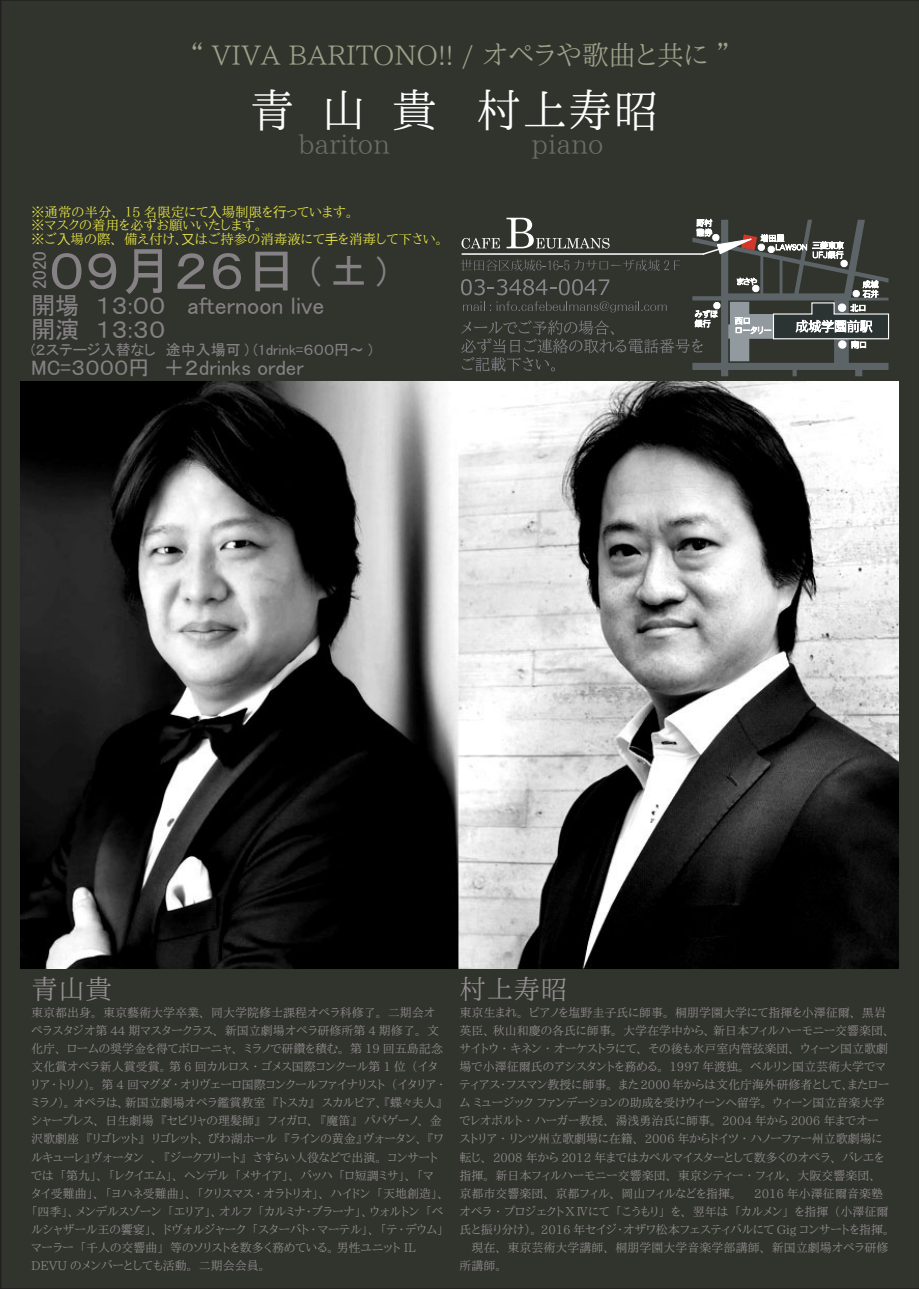
<style>
.page{position:relative;width:919px;height:1289px;background:#fff}
.page>*{position:absolute;margin:0;border:0;box-sizing:border-box;transform-origin:0 0}
.t1{font:52.5px "MS P Gothic";color:#858184}
.t2{font:45.45px "IPAP Mincho";color:#fff}
.t3{font:27px "IPAP Mincho";color:#9fa089}
.t4{font:27px "IPAP Mincho";color:#696e64}
.t5{font:27px "IPAP Mincho";color:#958f92}
.t6{font:24px/24px "MS P Gothic";color:#858184}
.t7{font:21px "MS P Gothic";color:#858184}
.t8{font:19.05px "MS P Gothic";color:#858184}
.t9{font:15px "MS P Gothic";color:#858184}
.t10{font:13.5px/13.5px "IPAP Mincho";color:#edea47}
.t11{font:12px/18px "IPAP Mincho";color:#958f92}
.s1{font-family:"Koz Go Pr 6 N"}
.s2{font-size:36px}
</style>
<div class="page">
<div style="left:0;top:0;width:918px;height:1288px;background:#31342d"></div>
<img style="left:21px;top:382px;width:877px;height:586px">
<svg style="left:460px;top:218px;width:429px;height:158px;background:#474b46"></svg>
<h3 class="t3" style="left:188px;top:40px;width:545px">“ VIVA BARITONO!! / オペラや歌曲と共に ”</h3>
<h2 class="t2" style="left:249px;top:86px;width:410px">青山貴 村上寿昭</h2>
<h3 class="t4" style="left:298px;top:129px;width:93px">bariton</h3>
<h3 class="t4" style="left:531px;top:129px;width:74px">piano</h3>
<p class="t10" style="left:31px;top:205px;width:413px">※通常の半分、１5 名限定にて<span class="s1">入</span>場制限を<span class="s1">行</span>っています。<br>※マスクの着用を必ずお願いいたします。<br>※ご<span class="s1">入</span>場の際、備え付け、<span class="s1">又</span>はご持参の消毒液にて<span class="s1">手</span>を消毒して下さい。</p>
<h1 class="t1" style="left:49px;top:244px;width:339px">０９月２６日 <span class="s2">( 土 )</span></h1>
<h3 class="t8" style="left:30px;top:289px;width:40px;rotate:-90deg">2020</h3>
<h3 class="t6" style="left:31px;top:293px;width:295px">開場　１３:００ afternoon live開演　１３:３０</h3>
<p class="t9" style="left:31px;top:342px;width:343px">(２ステージ入替なし　途中入場可 ) (1drink=６００円～ )</p>
<h3 class="t7" style="left:31px;top:357px;width:274px">MC=３０００円　＋２drinks order</h3>
<h3 class="t5" style="left:31px;top:974px;width:82px">青山貴</h3>
<p class="t11" style="left:31px;top:1004px;width:414px">東京都出身。東京藝術大学卒業、同大学院修士課程オペラ科修了。二期会オペラスタジオ第 44 期マスタークラス、新国立劇場オペラ研修所第 4 期修了。文化庁、ロームの奨学金を得てボローニャ、ミラノで研鑽を積む。第 19 回五島記念文化賞オペラ新人賞受賞。 第 6 回カルロス・ゴメス国際コンクール第 1 位（イタリア・トリノ）。第 4 回マグダ・オリヴェーロ国際コンクールファイナリスト（イタリア・ミラノ）。 オペラは、新国立劇場オペラ鑑賞教室『トスカ』スカルピア、『蝶々夫人』シャープレス、日生劇場『セビリャの理髪師』フィガロ、『魔笛』パパゲーノ、金沢歌劇座『リゴレット』リゴレット、びわ湖ホール『ラインの黄金』ヴォータン、『ワルキューレ』ヴォータン 、『ジークフリート』さすらい人役などで出演。コンサートでは「第九」、「レクイエム」、ヘンデル「メサイア」、バッハ「ロ短調ミサ」、「マタイ受難曲」、「ヨハネ受難曲」、「クリスマス・オラトリオ」、ハイドン「天地創造」、「四季」、メンデルスゾーン「エリア」、オルフ「カルミナ・ブラーナ」、ウォルトン「ベルシャザール王の饗宴」、ドヴォルジャーク「スターバト・マーテル」、「テ・デウム」マーラー「千人の交響曲」等のソリストを数多く務めている。 男性ユニット IL DEVU のメンバーとしても活動。二期会会員。</p>
<h3 class="t5" style="left:459px;top:974px;width:109px">村上寿昭</h3>
<p class="t11" style="left:459px;top:1004px;width:431px">東京生まれ。ピアノを塩野圭子氏に師事。桐朋学園大学にて指揮を小澤征爾、黒岩英臣、秋山和慶の各氏に師事。大学在学中から、新日本フィルハーモニー交響楽団、サイトウ・キネン・オーケストラにて、その後も水戸室内管弦楽団、ウィーン国立歌劇場で小澤征爾氏のアシスタントを務める。 1997 年渡独。ベルリン国立芸術大学でマティアス・フスマン教授に師事。また2000年からは文化庁海外研修者として、またローム ミュージック ファンデーションの助成を受けウィーンへ留学。ウィーン国立音楽大学でレオポルト・ハーガー教授、湯浅勇治氏に師事。 2004 年から 2006 年までオーストリア・リンツ州立歌劇場に在籍、 2006 年からドイツ・ハノーファー州立歌劇場に転じ、 2008 年から 2012 年まではカペルマイスターとして数多くのオペラ、バレエを指揮。新日本フィルハーモニー交響楽団、東京シティー・フィル、大阪交響楽団、京都市交響楽団、京都フィル、岡山フィルなどを指揮。　2016 年小澤征爾音楽塾オペラ・プロジェクトⅩⅣにて「こうもり」を、翌年は「カルメン」を指揮（小澤征爾氏と振り分け）。 2016 年セイジ・オザワ松本フェスティバルにて Gig コンサートを指揮。　現在、東京芸術大学講師、桐朋学園大学音楽学部講師、新国立劇場オペラ研修所講師。</p>
</div>
